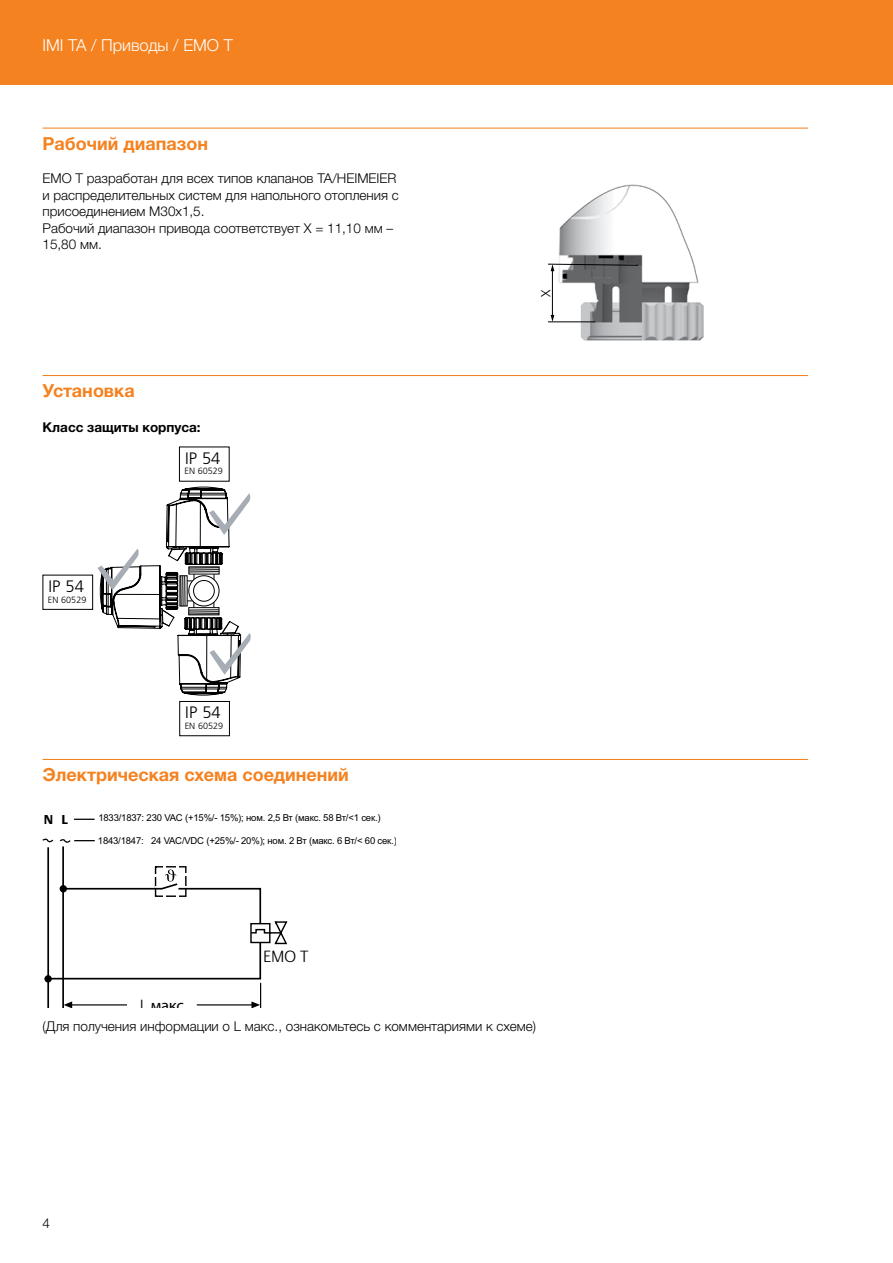
<style>
.page{position:relative;width:893px;height:1263px;background:#fff}
.page>*{position:absolute;margin:0;border:0;box-sizing:border-box;transform-origin:0 0}
.t1{font:700 18px "Helvetica Neue LTW1 G";color:#f58220}
.t2{font:16.65px "Myriad Pro";color:#000}
.t3{font:300 16.65px "Praxis LT Pro";color:#000}
.t4{font:300 16.5px "Helvetica Neue LTW1 G";color:#fff}
.t5{font:300 16.5px "Frutiger";color:#000}
.t6{font:300 13.65px "Praxis LT Pro";color:#000}
.t7{font:300 13.5px/16.5px "Helvetica Neue LTW1 G";color:#000}
.t8{font:700 13.5px "Helvetica Neue LTW1 G";color:#000}
.t9{font:700 13.2px "Praxis LT Pro";color:#000}
.t10{font:9.45px "Arial";letter-spacing:-.02em;color:#000}
.t11{font:300 9px "Frutiger";color:#000}
.s1{font-family:"Praxis LT Pro";font-weight:300}
</style>
<div class="page">
<div style="left:0;top:0;width:893px;height:85px;background:#f58220"></div>
<hr style="left:43px;top:128px;width:765px;height:1px;background:#f58220">
<hr style="left:43px;top:375px;width:765px;height:1px;background:#f58220">
<hr style="left:43px;top:759px;width:765px;height:1px;background:#f58220">
<img style="left:559px;top:185px;width:144px;height:156px">
<svg style="left:548px;top:263px;width:91px;height:60px"></svg>
<div style="left:43px;top:575px;width:50px;height:35px;border:1px solid #000"></div>
<div style="left:179px;top:701px;width:51px;height:35px;border:1px solid #000"></div>
<svg style="left:97px;top:486px;width:154px;height:210px"></svg>
<hr style="left:47px;top:847px;width:2px;height:160px;background:#000">
<hr style="left:62px;top:846px;width:2px;height:161px;background:#000">
<div style="left:44px;top:975px;width:8px;height:7px;border:2px solid #000;border-radius:50%"></div>
<svg style="left:45px;top:866px;width:243px;height:141px"></svg>
<svg style="left:43px;top:818px;width:52px;height:25px"></svg>
<p class="t4" style="left:43px;top:35px;width:192px">IMI TA / Приводы / EMO T</p>
<h1 class="t1" style="left:43px;top:132px;width:167px">Рабочий диапазон</h1>
<p class="t7" style="left:43px;top:170px;width:358px">EMO T разработан для всех типов клапанов TA/HEIMEIER и распределительных систем для напольного отопления с присоединением M30x1,5.<br>Рабочий диапазон привода соответствует X = 11,10 мм – 15,80 мм.</p>
<h1 class="t1" style="left:43px;top:380px;width:94px">Установка</h1>
<p class="t8" style="left:43px;top:419px;width:160px">Класс защиты корпуса:</p>
<p class="t5" style="left:49px;top:577px;width:37px">IP 54</p>
<p class="t11" style="left:48px;top:594px;width:40px">EN 60529</p>
<p class="t5" style="left:185px;top:449px;width:37px">IP 54</p>
<p class="t11" style="left:185px;top:466px;width:40px">EN 60529</p>
<p class="t5" style="left:185px;top:703px;width:37px">IP 54</p>
<p class="t11" style="left:185px;top:721px;width:40px">EN 60529</p>
<h1 class="t1" style="left:43px;top:764px;width:308px">Электрическая схема соединений</h1>
<p class="t9" style="left:44px;top:811px;width:26px">N L</p>
<p class="t10" style="left:98px;top:812px;width:284px">1833/1837: 230 VAC (+15%/- 15%); ном. 2,5 Вт (макс. 58 Вт/&lt;1 сек.)</p>
<p class="t10" style="left:98px;top:834px;width:300px">1843/1847: 24 VAC/VDC (+25%/- 20%); ном. 2 Вт (макс. 6 Вт/&lt; 60 сек.)</p>
<p class="t2" style="left:140px;top:995px;width:50px"><span class="s1">L</span> макс<span class="s1">.</span></p>
<p class="t3" style="left:263px;top:947px;width:47px">EMO T</p>
<p class="t6" style="left:538px;top:297px;width:9px;rotate:-90deg">X</p>
<p class="t7" style="left:43px;top:1018px;width:495px">(Для получения информации о L макс., ознакомьтесь с комментариями к схеме)</p>
<p class="t7" style="left:43px;top:1215px;width:9px">4</p>
</div>
